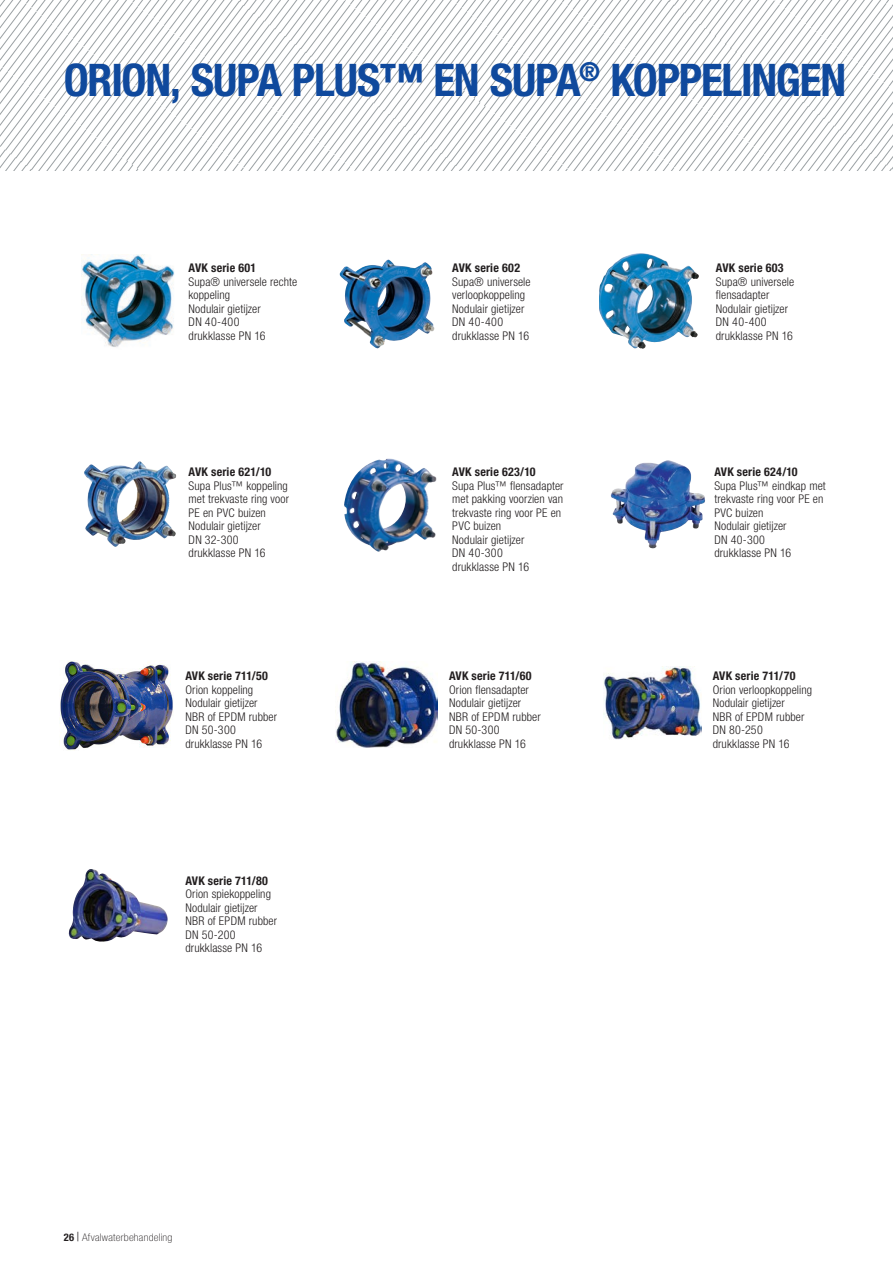
<style>
.page{position:relative;width:893px;height:1263px;background:#fff}
.page>*{position:absolute;margin:0;border:0;box-sizing:border-box;transform-origin:0 0}
.SMALL_HEADLINE_left_side{font:700 condensed 45px "Helvetica Neue LT Pro";letter-spacing:-.025em;color:#0f499d}
.PRODUCT_BODY_COPY{font:300 condensed 12px/13.5px "Helvetica Neue LT Pro";letter-spacing:.01em;color:#231f20}
.PRODUCT_BODY_COPY_HEADLINE{font:700 condensed 12px "Helvetica Neue LT Pro";letter-spacing:.015em;color:#231f20}
.t1{font:100 condensed 10.5px "Helvetica Neue LT Pro";letter-spacing:.02em;color:#231f20;scale:1.1 1}
.s1{font-weight:700}
.s2{font-family:"Times New Roman";font-weight:700;font-stretch:normal}
</style>
<div class="page">
<svg style="left:0;top:0;width:893px;height:170px"></svg>
<img style="left:60px;top:660px;width:113px;height:90px">
<img style="left:335px;top:662px;width:102px;height:85px">
<img style="left:84px;top:461px;width:92px;height:86px">
<img style="left:344px;top:458px;width:93px;height:94px">
<img style="left:611px;top:460px;width:94px;height:89px">
<img style="left:82px;top:254px;width:93px;height:93px">
<img style="left:599px;top:253px;width:100px;height:96px">
<img style="left:339px;top:259px;width:96px;height:90px">
<img style="left:603px;top:666px;width:98px;height:73px">
<img style="left:83px;top:869px;width:8px;height:16px">
<p class="SMALL_HEADLINE_left_side" style="left:64px;top:53px;width:784px">ORION, SUPA PLUS™ EN SUPA<sup>®</sup> KOPPELINGEN</p>
<p class="PRODUCT_BODY_COPY_HEADLINE" style="left:189px;top:261px;width:69px">AVK serie 601</p>
<p class="PRODUCT_BODY_COPY" style="left:189px;top:275px;width:110px">Supa® universele rechte koppeling</p>
<p class="PRODUCT_BODY_COPY" style="left:189px;top:302px;width:74px">Nodulair gietijzer</p>
<p class="PRODUCT_BODY_COPY" style="left:189px;top:315px;width:52px">DN 40-400</p>
<p class="PRODUCT_BODY_COPY" style="left:189px;top:329px;width:78px">drukklasse PN 16</p>
<p class="PRODUCT_BODY_COPY_HEADLINE" style="left:189px;top:465px;width:84px">AVK serie 621/10</p>
<p class="PRODUCT_BODY_COPY" style="left:189px;top:479px;width:102px;text-align:justify">Supa Plus™ koppeling met trekvaste ring voor PE en PVC buizen</p>
<p class="PRODUCT_BODY_COPY" style="left:189px;top:519px;width:74px">Nodulair gietijzer</p>
<p class="PRODUCT_BODY_COPY" style="left:189px;top:533px;width:52px">DN 32-300</p>
<p class="PRODUCT_BODY_COPY" style="left:189px;top:546px;width:78px">drukklasse PN 16</p>
<p class="PRODUCT_BODY_COPY_HEADLINE" style="left:185px;top:669px;width:84px">AVK serie 711/50</p>
<p class="PRODUCT_BODY_COPY" style="left:185px;top:683px;width:69px">Orion koppeling</p>
<p class="PRODUCT_BODY_COPY" style="left:185px;top:696px;width:74px">Nodulair gietijzer</p>
<p class="PRODUCT_BODY_COPY" style="left:185px;top:710px;width:93px">NBR of EPDM rubber</p>
<p class="PRODUCT_BODY_COPY" style="left:185px;top:723px;width:52px">DN 50-300</p>
<p class="PRODUCT_BODY_COPY" style="left:185px;top:737px;width:78px">drukklasse PN 16</p>
<p class="PRODUCT_BODY_COPY_HEADLINE" style="left:185px;top:873px;width:84px">AVK serie 711/80</p>
<p class="PRODUCT_BODY_COPY" style="left:185px;top:887px;width:87px">Orion spiekoppeling</p>
<p class="PRODUCT_BODY_COPY" style="left:185px;top:900px;width:74px">Nodulair gietijzer</p>
<p class="PRODUCT_BODY_COPY" style="left:185px;top:914px;width:93px">NBR of EPDM rubber</p>
<p class="PRODUCT_BODY_COPY" style="left:185px;top:927px;width:52px">DN 50-200</p>
<p class="PRODUCT_BODY_COPY" style="left:185px;top:941px;width:78px">drukklasse PN 16</p>
<p class="t1" style="left:64px;top:1231px;width:100px"><span class="s1">26</span> <span class="s2">|</span> Afvalwaterbehandeling</p>
<p class="PRODUCT_BODY_COPY_HEADLINE" style="left:452px;top:261px;width:69px">AVK serie 602</p>
<p class="PRODUCT_BODY_COPY" style="left:452px;top:275px;width:80px">Supa® universele verloopkoppeling</p>
<p class="PRODUCT_BODY_COPY" style="left:452px;top:302px;width:74px">Nodulair gietijzer</p>
<p class="PRODUCT_BODY_COPY" style="left:452px;top:315px;width:52px">DN 40-400</p>
<p class="PRODUCT_BODY_COPY" style="left:452px;top:329px;width:78px">drukklasse PN 16</p>
<p class="PRODUCT_BODY_COPY_HEADLINE" style="left:452px;top:465px;width:85px">AVK serie 623/10</p>
<p class="PRODUCT_BODY_COPY" style="left:452px;top:479px;width:113px">Supa Plus™ flensadapter met pakking voorzien van trekvaste ring voor PE en<br>PVC buizen</p>
<p class="PRODUCT_BODY_COPY" style="left:452px;top:533px;width:74px">Nodulair gietijzer</p>
<p class="PRODUCT_BODY_COPY" style="left:452px;top:546px;width:52px">DN 40-300</p>
<p class="PRODUCT_BODY_COPY" style="left:452px;top:560px;width:78px">drukklasse PN 16</p>
<p class="PRODUCT_BODY_COPY_HEADLINE" style="left:449px;top:669px;width:84px">AVK serie 711/60</p>
<p class="PRODUCT_BODY_COPY" style="left:449px;top:683px;width:81px">Orion flensadapter</p>
<p class="PRODUCT_BODY_COPY" style="left:449px;top:696px;width:74px">Nodulair gietijzer</p>
<p class="PRODUCT_BODY_COPY" style="left:449px;top:710px;width:93px">NBR of EPDM rubber</p>
<p class="PRODUCT_BODY_COPY" style="left:449px;top:723px;width:52px">DN 50-300</p>
<p class="PRODUCT_BODY_COPY" style="left:449px;top:737px;width:78px">drukklasse PN 16</p>
<p class="PRODUCT_BODY_COPY_HEADLINE" style="left:716px;top:261px;width:69px">AVK serie 603</p>
<p class="PRODUCT_BODY_COPY" style="left:716px;top:275px;width:80px">Supa® universele flensadapter</p>
<p class="PRODUCT_BODY_COPY" style="left:716px;top:302px;width:74px">Nodulair gietijzer</p>
<p class="PRODUCT_BODY_COPY" style="left:716px;top:315px;width:52px">DN 40-400</p>
<p class="PRODUCT_BODY_COPY" style="left:716px;top:329px;width:78px">drukklasse PN 16</p>
<p class="PRODUCT_BODY_COPY_HEADLINE" style="left:714px;top:465px;width:85px">AVK serie 624/10</p>
<p class="PRODUCT_BODY_COPY" style="left:714px;top:479px;width:113px">Supa Plus™ eindkap met trekvaste ring voor PE en<br>PVC buizen</p>
<p class="PRODUCT_BODY_COPY" style="left:714px;top:519px;width:74px">Nodulair gietijzer</p>
<p class="PRODUCT_BODY_COPY" style="left:714px;top:533px;width:52px">DN 40-300</p>
<p class="PRODUCT_BODY_COPY" style="left:714px;top:546px;width:78px">drukklasse PN 16</p>
<p class="PRODUCT_BODY_COPY_HEADLINE" style="left:713px;top:669px;width:84px">AVK serie 711/70</p>
<p class="PRODUCT_BODY_COPY" style="left:713px;top:683px;width:101px">Orion verloopkoppeling</p>
<p class="PRODUCT_BODY_COPY" style="left:713px;top:696px;width:74px">Nodulair gietijzer</p>
<p class="PRODUCT_BODY_COPY" style="left:713px;top:710px;width:93px">NBR of EPDM rubber</p>
<p class="PRODUCT_BODY_COPY" style="left:713px;top:723px;width:52px">DN 80-250</p>
<p class="PRODUCT_BODY_COPY" style="left:713px;top:737px;width:78px">drukklasse PN 16</p>
</div>
